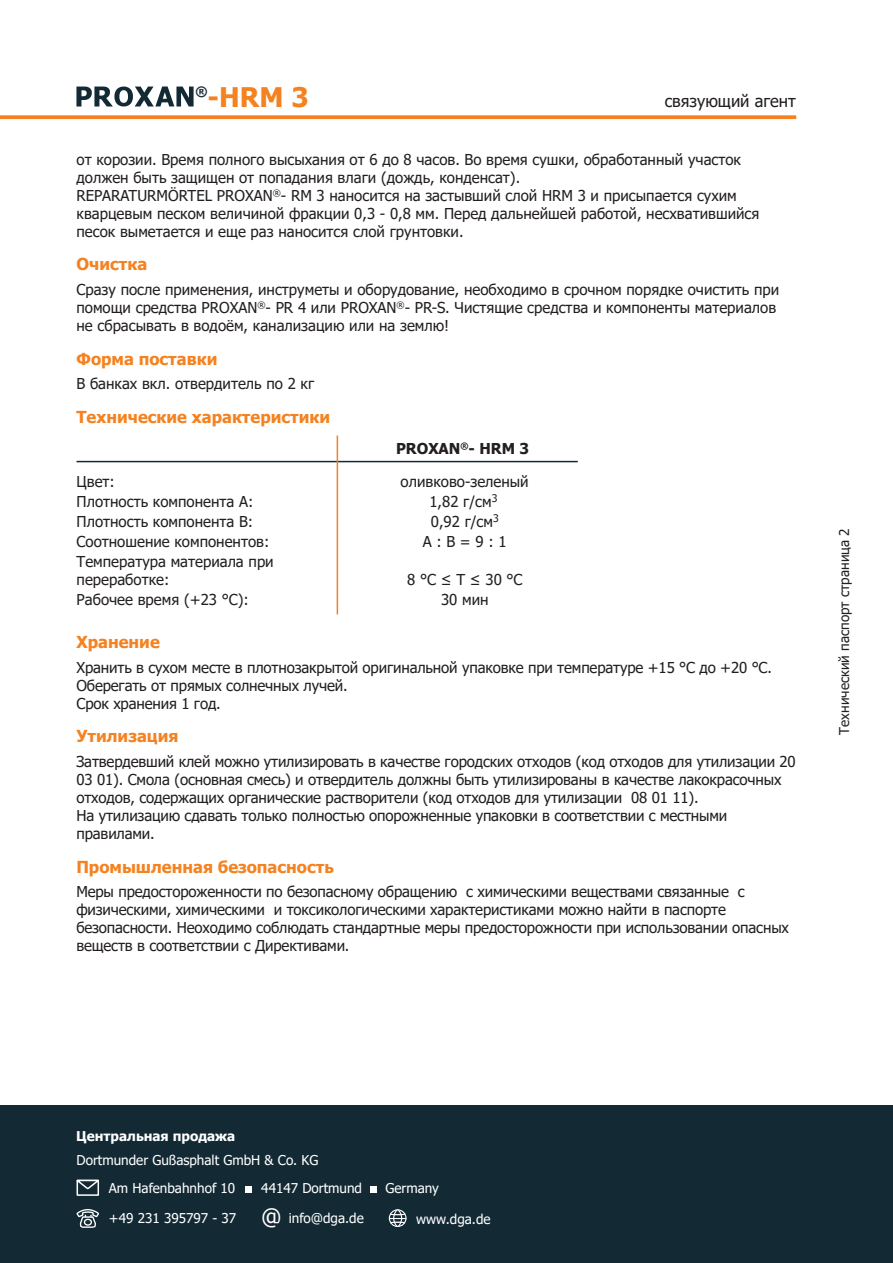
<style>
.page{position:relative;width:893px;height:1263px;background:#fff}
.page>*{position:absolute;margin:0;border:0;box-sizing:border-box;transform-origin:0 0}
.t1{font:700 27px "Tahoma";color:#f58220}
.t2{font:700 16.5px "Tahoma";color:#f58220}
.t3{font:16.5px "Tahoma";color:#231f20}
.t4{font:15px/18px "Tahoma";letter-spacing:-.01em;color:#231f20}
.t5{font:700 15px "Tahoma";color:#231f20}
.t6{font:13.5px/28.2px "Tahoma";color:#fff}
.t7{font:13.5px "Tahoma";color:#231f20}
.t8{font:700 13.5px "Tahoma";color:#fff}
.t9{font:700 13.05px "Tahoma";color:#132a35}
.s1{font-size:22.5px}
</style>
<div class="page">
<svg style="left:0;top:115px;width:796px;height:4px;background:#f58b31"></svg>
<hr style="left:77px;top:461px;width:501px;height:1px;background:#132a35">
<hr style="left:337px;top:435px;width:1px;height:179px;background:#f58220">
<svg style="left:76px;top:86px;width:118px;height:20px"></svg>
<div style="left:0;top:1106px;width:893px;height:157px;background:#132a35"></div>
<svg style="left:77px;top:1180px;width:22px;height:16px"></svg>
<div style="left:245px;top:1186px;width:6px;height:7px;background:#fff"></div>
<svg style="left:77px;top:1209px;width:22px;height:19px"></svg>
<div style="left:371px;top:1186px;width:6px;height:7px;background:#fff"></div>
<div style="left:389px;top:1209px;width:17px;height:18px;border:1px solid #fff;border-radius:50%"></div>
<div style="left:393px;top:1209px;width:9px;height:18px;border:1px solid #fff;border-radius:50%"></div>
<svg style="left:389px;top:1212px;width:17px;height:12px"></svg>
<h1 class="t1" style="left:207px;top:78px;width:103px">-HRM 3</h1>
<p class="t9" style="left:195px;top:83px;width:14px">®</p>
<p class="t3" style="left:665px;top:89px;width:133px">связующий агент</p>
<p class="t4" style="left:77px;top:151px;width:684px">от корозии. Время полного высыхания от 6 до 8 часов. Во время сушки, обработанный участок должен быть защищен от попадания влаги (дождь, конденсат).<br>REPARATURMÖRTEL PROXAN<sup>®</sup>- RM 3 наносится на застывший слой HRM 3 и присыпается сухим кварцевым песком величиной фракции 0,3 - 0,8 мм. Перед дальнейшей работой, несхватившийся песок выметается и еще раз наносится слой грунтовки.</p>
<p class="t2" style="left:76px;top:253px;width:72px">Очистка</p>
<p class="t4" style="left:76px;top:281px;width:704px">Сразу после применения, инструметы и оборудование, необходимо в срочном порядке очистить при помощи средства PROXAN<sup>®</sup>- PR 4 или PROXAN<sup>®</sup>- PR-S. Чистящие средства и компоненты материалов не сбрасывать в водоём, канализацию или на землю!</p>
<p class="t2" style="left:77px;top:347px;width:142px">Форма поставки</p>
<p class="t4" style="left:77px;top:375px;width:239px">В банках вкл. отвердитель по 2 кг</p>
<p class="t2" style="left:77px;top:405px;width:255px">Технические характеристики</p>
<p class="t4" style="left:77px;top:472px;width:199px;line-height:20px">Цвет:<br>Плотность компонента А:<br>Плотность компонента В:<br>Соотношение компонентов:<br>Температура материала при</p>
<p class="t4" style="left:77px;top:571px;width:94px">переработке:</p>
<p class="t4" style="left:77px;top:591px;width:174px">Рабочее время (+23 °C):</p>
<p class="t5" style="left:396px;top:438px;width:135px">PROXAN<sup>®</sup>- HRM 3</p>
<p class="t4" style="left:401px;top:472px;width:130px;line-height:20px;text-align:center">оливково-зеленый<br>1,82 г/см<sup>3<br></sup>0,92 г/см<sup>3<br></sup>A : B = 9 : 1</p>
<p class="t4" style="left:407px;top:570px;width:117px;line-height:20.5px;text-align:center">8 °C ≤ T ≤ 30 °C<br>30 мин</p>
<p class="t2" style="left:76px;top:631px;width:85px">Хранение</p>
<p class="t4" style="left:76px;top:659px;width:697px">Хранить в сухом месте в плотнозакрытой оригинальной упаковке при температуре +15 °C до +20 °C.<br>Оберегать от прямых солнечных лучей.<br>Срок хранения 1 год.</p>
<p class="t2" style="left:76px;top:725px;width:104px">Утилизация</p>
<p class="t4" style="left:76px;top:753px;width:721px">Затвердевший клей можно утилизировать в качестве городских отходов (код отходов для утилизации 20<br>03 01). Смола (основная смесь) и отвердитель должны быть утилизированы в качестве лакокрасочных отходов, содержащих органические растворители (код отходов для утилизации 08 01 11).<br>На утилизацию сдавать только полностью опорожненные упаковки в соответствии с местными правилами.</p>
<p class="t2" style="left:76px;top:855px;width:259px">Промышленная безопасность</p>
<p class="t4" style="left:76px;top:883px;width:714px">Меры предостороженности по безопасному обращению с химическими веществами связанные с физическими, химическими и токсикологическими характеристиками можно найти в паспорте безопасности. Неоходимо соблюдать стандартные меры предосторожности при использовании опасных веществ в соответствии с Директивами.</p>
<p class="t7" style="left:835px;top:735px;width:208px;rotate:-90deg">Технический паспорт страница 2</p>
<p class="t8" style="left:76px;top:1127px;width:160px">Центральная продажа</p>
<p class="t6" style="left:109px;top:1146px;width:211px;text-indent:-32px">Dortmunder Gußasphalt GmbH &amp; Co. KG<br>Am Hafenbahnhof 10</p>
<p class="t6" style="left:261px;top:1175px;width:102px">44147 Dortmund</p>
<p class="t6" style="left:109px;top:1205px;width:256px">+49 231 395797 - 37 <span class="s1">@</span> info@dga.de</p>
<p class="t6" style="left:385px;top:1175px;width:55px">Germany</p>
<p class="t6" style="left:416px;top:1205px;width:76px">www.dga.de</p>
</div>
